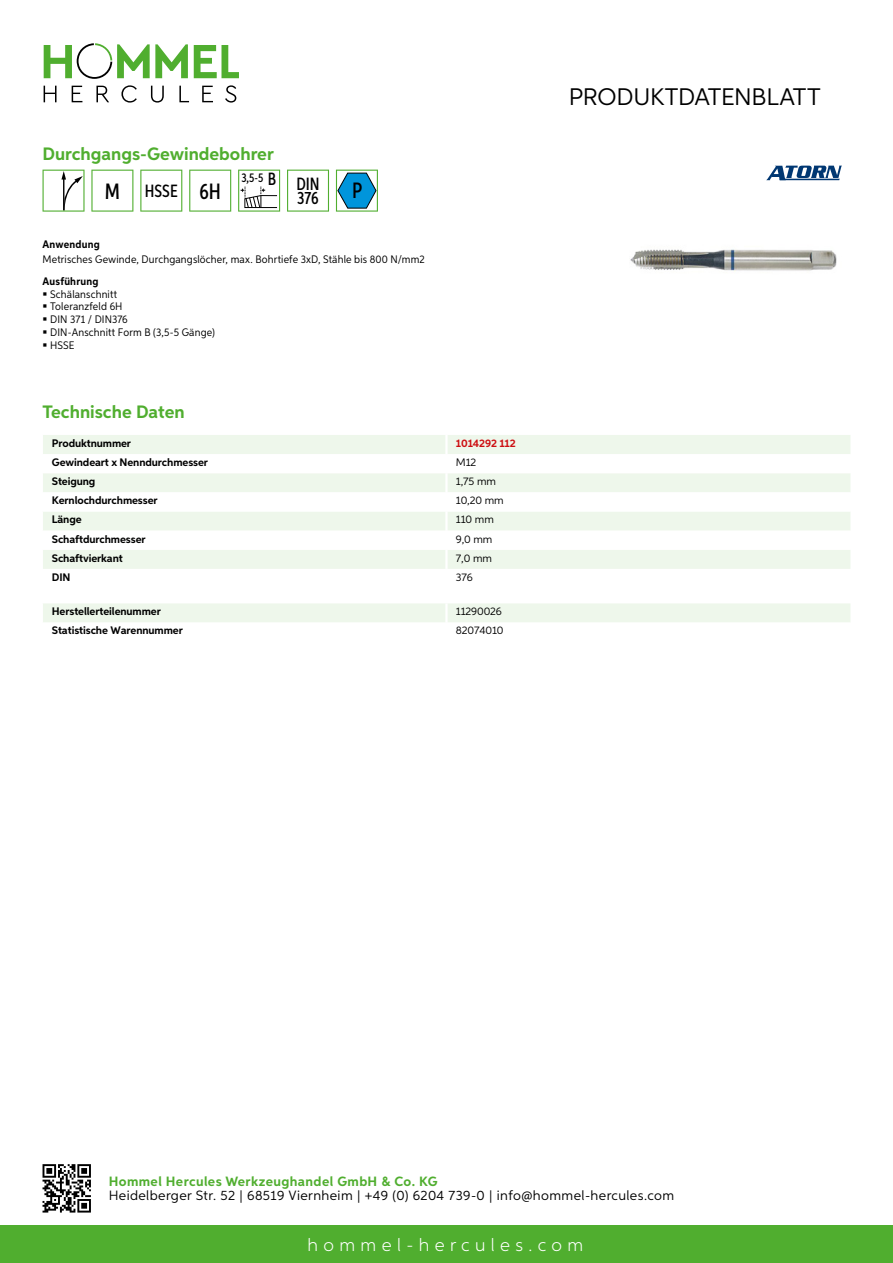
<style>
.page{position:relative;width:893px;height:1263px;background:#fff}
.page>*{position:absolute;margin:0;border:0;box-sizing:border-box;transform-origin:0 0}
.t1{font:24px "Aspira";letter-spacing:-.01em;color:#000}
.t2{font:500 22.2px "Aspira XX Nar";color:#000}
.t3{font:700 18px "Aspira";color:#50ae2f}
.t4{font:300 18px "Aspira";letter-spacing:.3em;color:#fff}
.t5{font:500 17.85px "Aspira XX Nar";color:#000}
.t6{font:13.5px "Aspira";letter-spacing:.03em;color:#000}
.t7{font:700 13.5px "Aspira";letter-spacing:.03em;color:#50ae2f}
.t8{font:500 12.6px "Aspira XX Nar";color:#000}
.t9{font:700 10.95px "Aspira";letter-spacing:-.01em;color:#000}
.t10{font:10.95px/12.8px "Aspira Nar";letter-spacing:.015em;color:#000}
.t11{font:10.95px "Aspira";letter-spacing:-.01em;color:#000}
.t12{font:700 10.95px "Aspira Nar";letter-spacing:.02em;color:#000}
.t13{font:700 10.95px "Aspira";letter-spacing:-.01em;color:#cd1013}
.s1{font-size:22.2px}
.s2{font-size:17.85px}
</style>
<div class="page">
<div style="left:0;top:1226px;width:893px;height:37px;background:#50ae2f"></div>
<svg style="left:43px;top:1164px;width:48px;height:48px"></svg>
<svg style="left:194px;top:45px;width:45px;height:33px"></svg>
<svg style="left:44px;top:43px;width:144px;height:36px"></svg>
<svg style="left:44px;top:86px;width:13px;height:16px"></svg>
<svg style="left:72px;top:86px;width:10px;height:16px"></svg>
<svg style="left:96px;top:86px;width:13px;height:16px"></svg>
<svg style="left:121px;top:85px;width:16px;height:18px"></svg>
<svg style="left:151px;top:86px;width:13px;height:17px"></svg>
<svg style="left:179px;top:86px;width:10px;height:16px"></svg>
<svg style="left:202px;top:86px;width:11px;height:16px"></svg>
<svg style="left:225px;top:85px;width:11px;height:18px"></svg>
<div style="left:43px;top:435px;width:807px;height:19px;background:#eef7eb"></div>
<svg style="left:43px;top:473px;width:807px;height:96px;fill:#eef7eb"></svg>
<hr style="left:445px;top:435px;width:3px;height:19px;background:#fff">
<hr style="left:445px;top:473px;width:3px;height:19px;background:#fff">
<hr style="left:445px;top:492px;width:3px;height:19px;background:#fff">
<hr style="left:445px;top:511px;width:3px;height:20px;background:#fff">
<hr style="left:445px;top:531px;width:3px;height:19px;background:#fff">
<hr style="left:445px;top:550px;width:3px;height:19px;background:#fff">
<div style="left:43px;top:603px;width:807px;height:19px;background:#eef7eb"></div>
<svg style="left:43px;top:170px;width:42px;height:42px"></svg>
<svg style="left:91px;top:170px;width:42px;height:42px"></svg>
<svg style="left:140px;top:170px;width:42px;height:42px"></svg>
<svg style="left:189px;top:170px;width:42px;height:42px"></svg>
<svg style="left:238px;top:170px;width:42px;height:42px"></svg>
<svg style="left:287px;top:170px;width:42px;height:42px"></svg>
<svg style="left:336px;top:170px;width:42px;height:42px"></svg>
<img style="left:630px;top:249px;width:207px;height:23px">
<svg style="left:766px;top:166px;width:76px;height:14px"></svg>
<h3 class="t3" style="left:43px;top:142px;width:233px">Durchgangs-Gewindebohrer</h3>
<h3 class="t5" style="left:105px;top:180px;width:118px"><span class="s1">M</span> HSSE <span class="s1">6H</span></h3>
<p class="t8" style="left:241px;top:169px;width:80px">3,5-5 <span class="s2">B DIN</span></p>
<h3 class="t5" style="left:297px;top:187px;width:23px">376</h3>
<h2 class="t2" style="left:352px;top:177px;width:12px">P</h2>
<p class="t12" style="left:43px;top:237px;width:59px">Anwendung</p>
<p class="t10" style="left:43px;top:252px;width:384px">Metrisches Gewinde, Durchgangslöcher, max. Bohrtiefe 3xD, Stähle bis 800 N/mm2</p>
<p class="t12" style="left:43px;top:274px;width:58px">Ausführung</p>
<p class="t10" style="left:50px;top:287px;width:166px">Schälanschnitt<br>Toleranzfeld 6H<br>DIN 371 / DIN376<br>DIN-Anschnitt Form B (3,5-5 Gänge)<br>HSSE</p>
<h3 class="t3" style="left:43px;top:401px;width:144px">Technische Daten</h3>
<p class="t9" style="left:52px;top:436px;width:81px">Produktnummer</p>
<p class="t13" style="left:456px;top:436px;width:62px">1014292 112</p>
<p class="t9" style="left:52px;top:455px;width:158px">Gewindeart x Nenndurchmesser</p>
<p class="t11" style="left:456px;top:456px;width:22px">M12</p>
<p class="t9" style="left:52px;top:475px;width:45px">Steigung</p>
<p class="t11" style="left:456px;top:475px;width:42px">1,75 mm</p>
<p class="t9" style="left:52px;top:494px;width:107px">Kernlochdurchmesser</p>
<p class="t11" style="left:456px;top:494px;width:49px">10,20 mm</p>
<p class="t9" style="left:52px;top:513px;width:31px">Länge</p>
<p class="t11" style="left:456px;top:513px;width:40px">110 mm</p>
<p class="t9" style="left:52px;top:532px;width:95px">Schaftdurchmesser</p>
<p class="t11" style="left:456px;top:532px;width:38px">9,0 mm</p>
<p class="t9" style="left:52px;top:551px;width:72px">Schaftvierkant</p>
<p class="t11" style="left:456px;top:551px;width:38px">7,0 mm</p>
<p class="t9" style="left:52px;top:570px;width:20px">DIN</p>
<p class="t11" style="left:456px;top:570px;width:18px">376</p>
<p class="t9" style="left:52px;top:605px;width:111px">Herstellerteilenummer</p>
<p class="t11" style="left:456px;top:605px;width:48px">11290026</p>
<p class="t9" style="left:52px;top:624px;width:132px">Statistische Warennummer</p>
<p class="t11" style="left:456px;top:624px;width:49px">82074010</p>
<h1 class="t1" style="left:569px;top:82px;width:253px">Produktdatenblatt</h1>
<p class="t7" style="left:109px;top:1172px;width:330px">Hommel Hercules Werkzeughandel GmbH &amp; Co. KG</p>
<p class="t6" style="left:109px;top:1187px;width:567px">Heidelberger Str. 52 | 68519 Viernheim | +49 (0) 6204 739-0 | info@hommel-hercules.com</p>
<h3 class="t4" style="left:307px;top:1234px;width:277px">hommel-hercules.com</h3>
</div>
